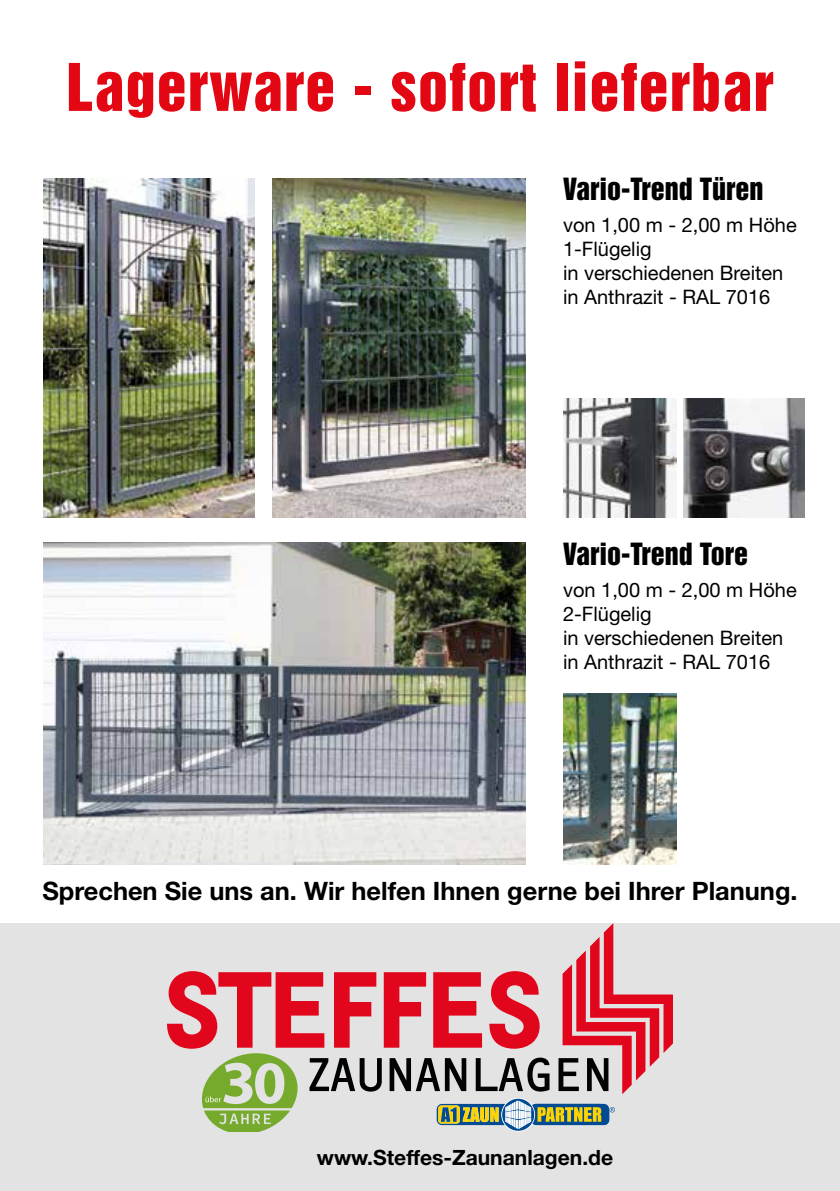
<style>
.page{position:relative;width:840px;height:1191px;background:#fff}
.page>*{position:absolute;margin:0;border:0;box-sizing:border-box;transform-origin:0 0}
.t1{font:60px "Helvetica Inserat Cyr Upright";letter-spacing:.02em;color:#e30613}
.t2{font:28px "Helvetica Inserat";color:#000}
.t3{font:700 25.4px "Helvetica Neue LT";color:#000}
.t4{font:700 21px "Helvetica Neue LT";color:#000}
.t5{font:20px/24px "Helvetica Neue LT";color:#000}
</style>
<div class="page">
<div style="left:0;top:923px;width:839px;height:268px;background:#e3e3e3"></div>
<img style="left:43px;top:178px;width:211px;height:339px">
<img style="left:273px;top:178px;width:252px;height:339px">
<img style="left:563px;top:398px;width:113px;height:119px">
<img style="left:683px;top:398px;width:120px;height:119px">
<img style="left:43px;top:543px;width:482px;height:321px">
<img style="left:563px;top:694px;width:113px;height:170px">
<svg style="left:167px;top:923px;width:505px;height:208px"></svg>
<h1 class="t1" style="left:66px;top:51px;width:708px">Lagerware - sofort lieferbar</h1>
<h2 class="t2" style="left:562px;top:172px;width:202px">Vario-Trend Türen</h2>
<p class="t5" style="left:562px;top:213px;width:235px">von 1,00 m - 2,00 m Höhe<br>1-Flügelig<br>in verschiedenen Breiten in Anthrazit - RAL 7016</p>
<h2 class="t2" style="left:562px;top:537px;width:186px">Vario-Trend Tore</h2>
<p class="t5" style="left:562px;top:577px;width:235px">von 1,00 m - 2,00 m Höhe<br>2-Flügelig<br>in verschiedenen Breiten in Anthrazit - RAL 7016</p>
<p class="t3" style="left:42px;top:875px;width:756px">Sprechen Sie uns an. Wir helfen Ihnen gerne bei Ihrer Planung.</p>
<p class="t4" style="left:317px;top:1144px;width:297px">www.Steffes-Zaunanlagen.de</p>
</div>
